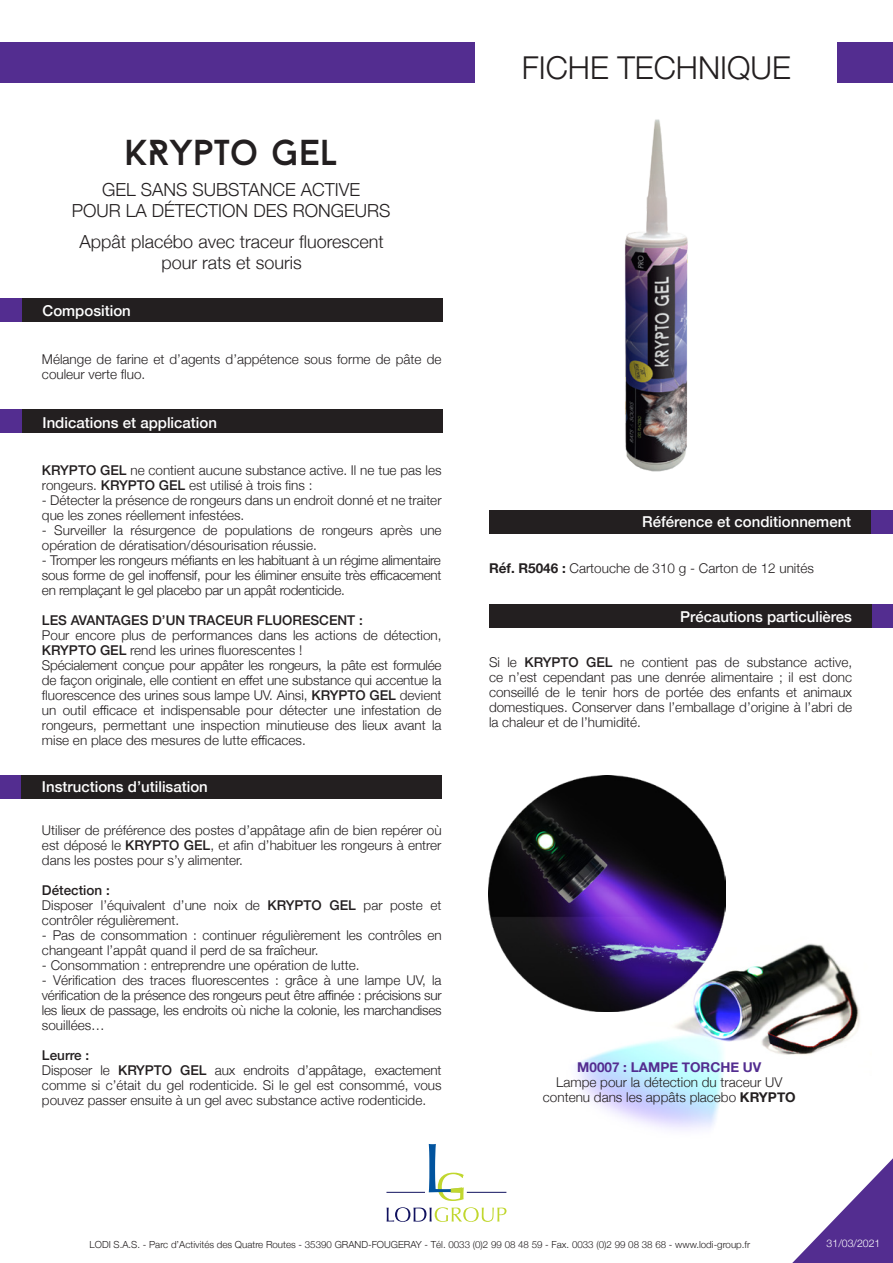
<style>
.page{position:relative;width:893px;height:1263px;background:#fff}
.page>*{position:absolute;margin:0;border:0;box-sizing:border-box;transform-origin:0 0}
.t1{font:36px "Baron Neue";color:#231f20}
.t2{font:300 31.5px "Helvetica Neue";color:#231f20}
.t3{font:300 18px/21px "Helvetica Neue";color:#231f20;text-align:center}
.t4{font:500 15px "Helvetica Neue";color:#fff}
.t5{font:300 13.5px/15px "Helvetica Neue";color:#231f20}
.t6{font:500 13.5px "Helvetica Neue";color:#231f20}
.t7{font:700 13.5px "Helvetica Neue";color:#532d90}
.t8{font:300 10.5px "Helvetica Neue";color:#fff}
.t9{font:300 9.75px "Helvetica Neue";color:#231f20}
.s1{font-weight:500}
.s2{font-weight:700}
</style>
<div class="page">
<div style="left:0;top:42px;width:475px;height:41px;background:#532d90"></div>
<div style="left:837px;top:42px;width:56px;height:41px;background:#532d90"></div>
<svg style="left:792px;top:1158px;width:101px;height:105px"></svg>
<svg style="left:387px;top:1207px;width:119px;height:15px"></svg>
<hr style="left:467px;top:1192px;width:39px;height:1px;background:#11125f">
<hr style="left:386px;top:1192px;width:39px;height:1px;background:#11125f">
<svg style="left:429px;top:1144px;width:35px;height:57px"></svg>
<div style="left:489px;top:604px;width:404px;height:23px;background:#231f20"></div>
<div style="left:489px;top:510px;width:404px;height:23px;background:#231f20"></div>
<div style="left:0;top:775px;width:442px;height:23px;background:#231f20"></div>
<div style="left:0;top:775px;width:21px;height:23px;background:#532d90"></div>
<div style="left:0;top:298px;width:442px;height:24px;background:#231f20"></div>
<div style="left:0;top:298px;width:21px;height:24px;background:#532d90"></div>
<div style="left:0;top:410px;width:442px;height:23px;background:#231f20"></div>
<div style="left:0;top:410px;width:21px;height:23px;background:#532d90"></div>
<div style="left:872px;top:604px;width:21px;height:23px;background:#532d90"></div>
<div style="left:872px;top:510px;width:21px;height:23px;background:#532d90"></div>
<img style="left:625px;top:119px;width:63px;height:353px">
<img style="left:576px;top:875px;width:284px;height:255px">
<img style="left:488px;top:775px;width:237px;height:237px">
<h1 class="t1" style="left:124px;top:130px;width:215px">KRYpto Gel</h1>
<h3 class="t3" style="left:72px;top:178px;width:320px">GEL SANS SUBSTANCE ACTIVE<br>POUR LA DÉTECTION DES RONGEURS</h3>
<h3 class="t3" style="left:80px;top:229px;width:306px">Appât placébo avec traceur fluorescent pour rats et souris</h3>
<p class="t4" style="left:43px;top:299px;width:90px">Composition</p>
<p class="t5" style="left:42px;top:351px;width:401px">Mélange de farine et d’agents d’appétence sous forme de pâte de couleur verte fluo.</p>
<p class="t4" style="left:43px;top:410px;width:176px">Indications et application</p>
<p class="t5" style="left:42px;top:462px;width:401px"><span class="s1">KRYPTO GEL</span> ne contient aucune substance active. Il ne tue pas les rongeurs. <span class="s1">KRYPTO GEL</span> est utilisé à trois fins :</p>
<p class="t5" style="left:42px;top:492px;width:401px">- Détecter la présence de rongeurs dans un endroit donné et ne traiter que les zones réellement infestées.</p>
<p class="t5" style="left:42px;top:522px;width:401px">- Surveiller la résurgence de populations de rongeurs après une opération de dératisation/désourisation réussie.</p>
<p class="t5" style="left:42px;top:552px;width:401px;text-align:justify">- Tromper les rongeurs méfiants en les habituant à un régime alimentaire sous forme de gel inoffensif, pour les éliminer ensuite très efficacement en remplaçant le gel placebo par un appât rodenticide.</p>
<p class="t6" style="left:42px;top:610px;width:322px">LES AVANTAGES D’UN TRACEUR FLUORESCENT :</p>
<p class="t5" style="left:42px;top:627px;width:401px">Pour encore plus de performances dans les actions de détection, <span class="s1">KRYPTO GEL</span> rend les urines fluorescentes !<br>Spécialement conçue pour appâter les rongeurs, la pâte est formulée de façon originale, elle contient en effet une substance qui accentue la fluorescence des urines sous lampe UV. Ainsi, <span class="s1">KRYPTO GEL</span> devient un outil efficace et indispensable pour détecter une infestation de rongeurs, permettant une inspection minutieuse des lieux avant la mise en place des mesures de lutte efficaces.</p>
<p class="t4" style="left:42px;top:775px;width:167px">Instructions d’utilisation</p>
<p class="t5" style="left:42px;top:822px;width:401px;text-align:justify">Utiliser de préférence des postes d’appâtage afin de bien repérer où est déposé le <span class="s1">KRYPTO GEL</span>, et afin d’habituer les rongeurs à entrer dans les postes pour s’y alimenter.</p>
<p class="t5" style="left:42px;top:882px;width:401px"><span class="s1">Détection :<br></span>Disposer l’équivalent d’une noix de <span class="s1">KRYPTO GEL</span> par poste et contrôler régulièrement.</p>
<p class="t5" style="left:42px;top:927px;width:401px">- Pas de consommation : continuer régulièrement les contrôles en changeant l’appât quand il perd de sa fraîcheur.</p>
<p class="t5" style="left:42px;top:957px;width:319px">- Consommation : entreprendre une opération de lutte.</p>
<p class="t5" style="left:42px;top:972px;width:401px;text-align:justify">- Vérification des traces fluorescentes : grâce à une lampe UV, la vérification de la présence des rongeurs peut être affinée : précisions sur les lieux de passage, les endroits où niche la colonie, les marchandises souillées…</p>
<p class="t5" style="left:42px;top:1047px;width:401px"><span class="s1">Leurre :<br></span>Disposer le <span class="s1">KRYPTO GEL</span> aux endroits d’appâtage, exactement comme si c’était du gel rodenticide. Si le gel est consommé, vous pouvez passer ensuite à un gel avec substance active rodenticide.</p>
<h2 class="t2" style="left:522px;top:43px;width:271px">FICHE TECHNIQUE</h2>
<p class="t4" style="left:642px;top:509px;width:210px">Référence et conditionnement</p>
<p class="t5" style="left:489px;top:559px;width:326px"><span class="s2">Réf. R5046 :</span> Cartouche de 310 g - Carton de 12 unités</p>
<p class="t4" style="left:680px;top:605px;width:173px">Précautions particulières</p>
<p class="t5" style="left:489px;top:654px;width:365px;text-align:justify">Si le <span class="s1">KRYPTO GEL</span> ne contient pas de substance active, ce n’est cependant pas une denrée alimentaire ; il est donc conseillé de le tenir hors de portée des enfants et animaux domestiques. Conserver dans l’emballage d’origine à l’abri de la chaleur et de l’humidité.</p>
<p class="t7" style="left:577px;top:1057px;width:186px">M0007 : LAMPE TORCHE UV</p>
<p class="t5" style="left:543px;top:1074px;width:254px;text-align:center">Lampe pour la détection du traceur UV contenu dans les appâts placebo <span class="s2">KRYPTO</span></p>
<p class="t9" style="left:90px;top:1236px;width:662px">LODI S.A.S. - Parc d’Activités des Quatre Routes - 35390 GRAND-FOUGERAY - Tél. 0033 (0)2 99 08 48 59 - Fax. 0033 (0)2 99 08 38 68 - www.lodi-group.fr</p>
<p class="t8" style="left:827px;top:1234px;width:55px">31/03/2021</p>
</div>
